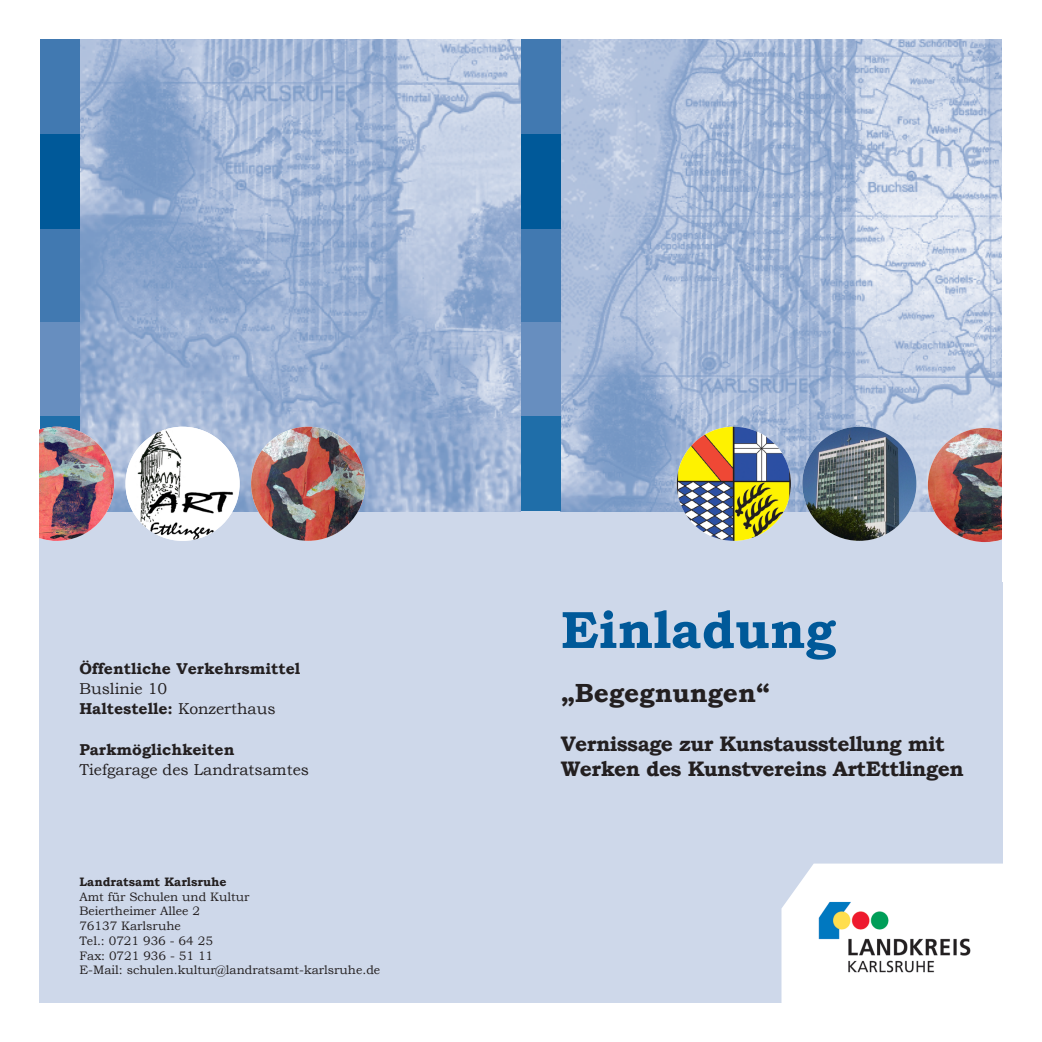
<style>
.page{position:relative;width:1042px;height:1042px;background:#fff}
.page>*{position:absolute;margin:0;border:0;box-sizing:border-box;transform-origin:0 0}
.t1{font:700 52.5px "Bookman Old Style";color:#005999}
.t2{font:700 26.25px "Bookman Old Style";color:#231f20}
.t3{font:700 21px/24.5px "Bookman Old Style";letter-spacing:-.025em;color:#231f20}
.t4{font:700 15.75px "Bookman Old Style";color:#231f20}
.t5{font:15.75px "Bookman Old Style";color:#231f20}
.t6{font:12.25px "Bookman Old Style";color:#231f20}
.t7{font:700 12.25px "Bookman Old Style";color:#231f20}
.s1{font-weight:400}
</style>
<div class="page">
<div style="left:40px;top:511px;width:481px;height:491px;background:#ced8ea"></div>
<div style="left:521px;top:511px;width:481px;height:491px;background:#ced8ea"></div>
<img style="left:561px;top:40px;width:441px;height:471px">
<img style="left:79px;top:40px;width:442px;height:471px">
<img style="left:802px;top:427px;width:114px;height:114px;border-radius:57px">
<img style="left:677px;top:427px;width:114px;height:114px;border-radius:57px">
<svg style="left:781px;top:863px;width:222px;height:140px;background:#fbfcfd"></svg>
<div style="left:521px;top:40px;width:40px;height:94px;background:#4179b1"></div>
<div style="left:521px;top:228px;width:40px;height:94px;background:#4179b1"></div>
<div style="left:521px;top:322px;width:40px;height:95px;background:#678ebf"></div>
<div style="left:521px;top:134px;width:40px;height:94px;background:#005999"></div>
<div style="left:521px;top:417px;width:40px;height:94px;background:#1f6ea9"></div>
<div style="left:40px;top:40px;width:39px;height:94px;background:#4179b1"></div>
<div style="left:40px;top:228px;width:39px;height:94px;background:#4179b1"></div>
<div style="left:40px;top:322px;width:39px;height:95px;background:#678ebf"></div>
<div style="left:40px;top:134px;width:39px;height:94px;background:#005999"></div>
<div style="left:40px;top:417px;width:39px;height:94px;background:#1f6ea9"></div>
<img style="left:251px;top:427px;width:114px;height:114px;border-radius:57px">
<img style="left:126px;top:427px;width:114px;height:114px;border-radius:57px">
<img style="left:39px;top:427px;width:75px;height:114px">
<img style="left:928px;top:428px;width:74px;height:114px">
<img style="left:804px;top:886px;width:181px;height:101px">
<p class="t4" style="left:79px;top:657px;width:222px">Öffentliche Verkehrsmittel</p>
<p class="t5" style="left:79px;top:678px;width:89px">Buslinie 10</p>
<p class="t4" style="left:79px;top:697px;width:198px">Haltestelle: <span class="s1">Konzerthaus</span></p>
<p class="t4" style="left:79px;top:738px;width:156px">Parkmöglichkeiten</p>
<p class="t5" style="left:79px;top:759px;width:231px">Tiefgarage des Landratsamtes</p>
<p class="t7" style="left:79px;top:873px;width:149px">Landratsamt Karlsruhe</p>
<p class="t6" style="left:79px;top:888px;width:172px">Amt für Schulen und Kultur</p>
<p class="t6" style="left:79px;top:903px;width:122px">Beiertheimer Allee 2</p>
<p class="t6" style="left:79px;top:918px;width:103px">76137 Karlsruhe</p>
<p class="t6" style="left:79px;top:932px;width:135px">Tel.: 0721 936 - 64 25</p>
<p class="t6" style="left:79px;top:947px;width:135px">Fax: 0721 936 - 51 11</p>
<p class="t6" style="left:79px;top:962px;width:302px">E-Mail: schulen.kultur@landratsamt-karlsruhe.de</p>
<p class="t1" style="left:561px;top:592px;width:277px">Einladung</p>
<p class="t2" style="left:561px;top:674px;width:211px">„Begegnungen“</p>
<p class="t3" style="left:561px;top:731px;width:404px">Vernissage zur Kunstausstellung mit<br>Werken des Kunstvereins ArtEttlingen</p>
</div>
